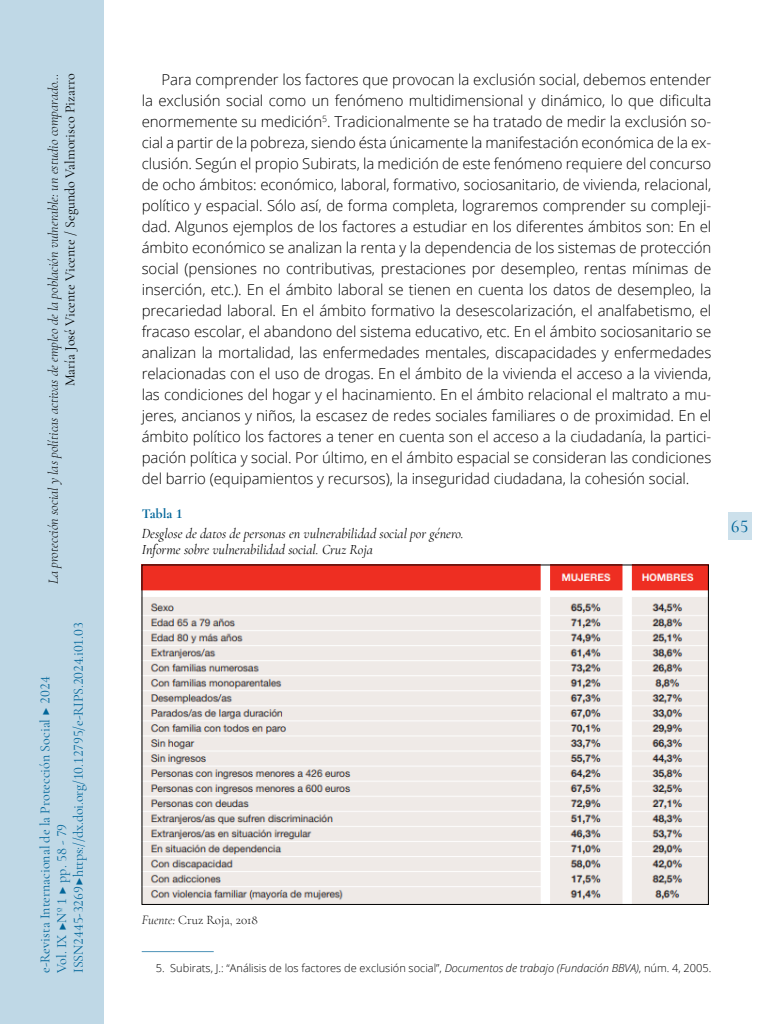
<style>
.page{position:relative;width:768px;height:1024px;background:#fff}
.page>*{position:absolute;margin:0;border:0;box-sizing:border-box;transform-origin:0 0}
.t1{font:500 18px "Cormorant Garamond";color:#006599}
.t2{font:300 15px/21px "Open Sans";letter-spacing:-.005em;color:#000;text-align:justify}
.t3{font:14px/16.8px "Cormorant Garamond";color:#006599}
.t4{font:italic 14px/16.8px "Cormorant Garamond";color:#000}
.t5{font:italic 300 14px "Cormorant Garamond";color:#000}
.t6{font:14px "Cormorant Garamond";color:#000}
.t7{font:700 14px "Cormorant Garamond";color:#006599}
.t8{font:300 13px "Cormorant Garamond";color:#000}
.t9{font:300 11px "Open Sans";color:#000}
.s1{font-style:italic}
</style>
<div class="page">
<img style="left:144px;top:567px;width:563px;height:336px">
<hr style="left:142px;top:951px;width:72px;height:1px;background:#4d93b8">
<div style="left:0;top:0;width:103px;height:1024px;background:#bfd8e6"></div>
<div style="left:728px;top:512px;width:23px;height:28px;background:#cce0eb"></div>
<p class="t5" style="left:45px;top:584px;width:512px;rotate:-90deg">La protección social y las políticas activas de empleo de la población vulnerable: un estudio comparado…</p>
<p class="t6" style="left:62px;top:386px;width:314px;rotate:-90deg">María José Vicente Vicente / Segundo Valmorisco Pizarro</p>
<p class="t3" style="left:36px;top:973px;width:352px;rotate:-90deg">e-Revista Internacional de la Protección Social ▶ 2024<br>Vol. IX ▶Nº 1 ▶ pp. 58 - 79<br>ISSN 2445-3269 ▶ https://dx.doi.org/10.12795/e-RIPS.2024.i01.03</p>
<p class="t2" style="left:142px;top:69px;width:571px;text-indent:20px">Para comprender los factores que provocan la exclusión social, debemos entender la exclusión social como un fenómeno multidimensional y dinámico, lo que dificulta enormemente su medición<sup>5</sup>. Tradicionalmente se ha tratado de medir la exclusión so&shy;cial a partir de la pobreza, siendo ésta únicamente la manifestación económica de la ex&shy;clusión. Según el propio Subirats, la medición de este fenómeno requiere del concurso de ocho ámbitos: económico, laboral, formativo, sociosanitario, de vivienda, relacional, político y espacial. Sólo así, de forma completa, lograremos comprender su compleji&shy;dad. Algunos ejemplos de los factores a estudiar en los diferentes ámbitos son: En el ámbito económico se analizan la renta y la dependencia de los sistemas de protección social (pensiones no contributivas, prestaciones por desempleo, rentas mínimas de inserción, etc.). En el ámbito laboral se tienen en cuenta los datos de desempleo, la precariedad laboral. En el ámbito formativo la desescolarización, el analfabetismo, el fracaso escolar, el abandono del sistema educativo, etc. En el ámbito sociosanitario se analizan la mortalidad, las enfermedades mentales, discapacidades y enfermedades relacionadas con el uso de drogas. En el ámbito de la vivienda el acceso a la vivienda, las condiciones del hogar y el hacinamiento. En el ámbito relacional el maltrato a mu&shy;jeres, ancianos y niños, la escasez de redes sociales familiares o de proximidad. En el ámbito político los factores a tener en cuenta son el acceso a la ciudadanía, la partici&shy;pación política y social. Por último, en el ámbito espacial se consideran las condiciones del barrio (equipamientos y recursos), la inseguridad ciudadana, la cohesión social.</p>
<p class="t7" style="left:142px;top:505px;width:42px">Tabla 1</p>
<p class="t4" style="left:142px;top:525px;width:324px">Desglose de datos de personas en vulnerabilidad social por género.<br>Informe sobre vulnerabilidad social. Cruz Roja</p>
<p class="t1" style="left:731px;top:515px;width:19px">65</p>
<p class="t8" style="left:142px;top:912px;width:118px"><span class="s1">Fuente:</span> Cruz Roja, 2018</p>
<p class="t9" style="left:156px;top:961px;width:557px">5. Subirats, J.: “Análisis de los factores de exclusión social”, <span class="s1">Documentos de trabajo (Fundación BBVA)</span>, núm. 4, 2005.</p>
</div>
